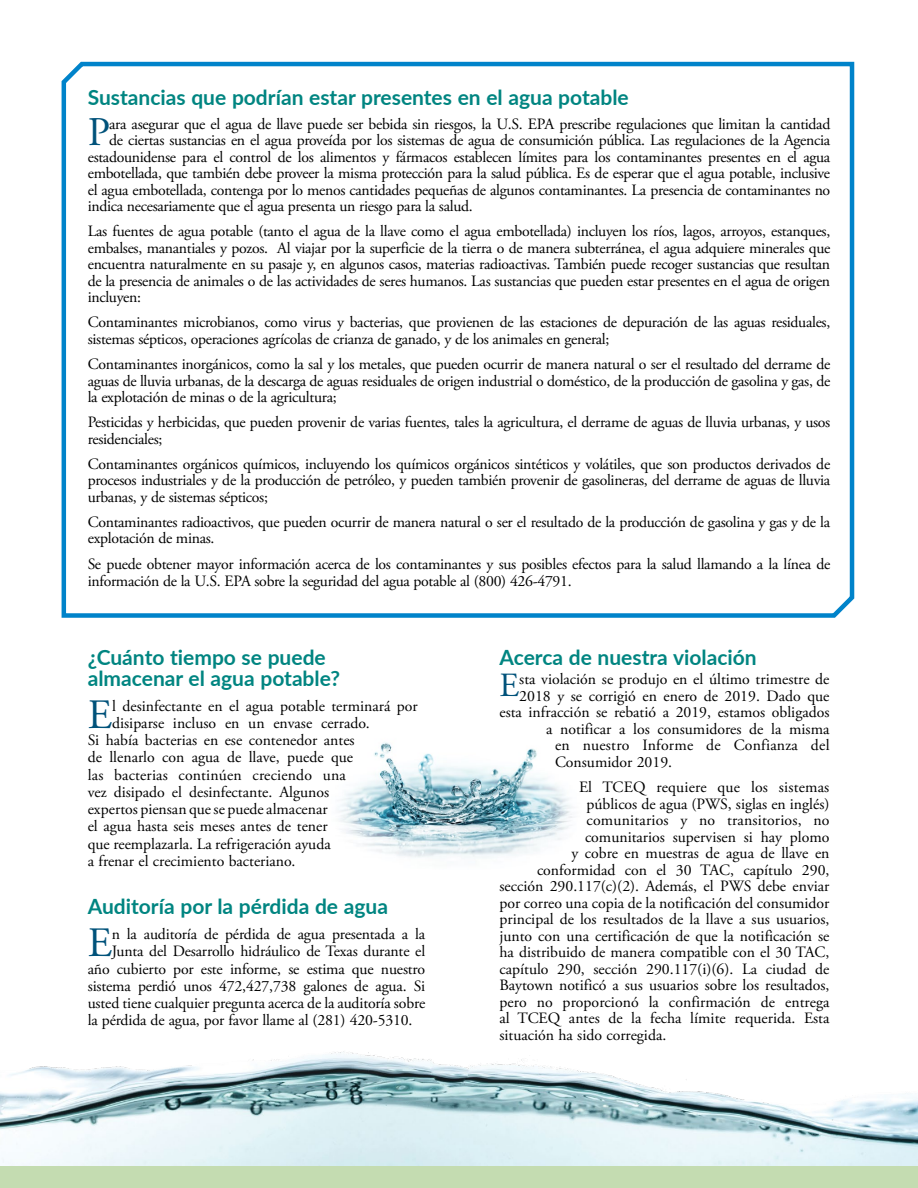
<style>
.page{position:relative;width:918px;height:1188px;background:#fff}
.page>*{position:absolute;margin:0;border:0;box-sizing:border-box;transform-origin:0 0}
.Initial_Cap{font:41.7px "Adobe Garamond Pro";color:#00527a}
.Initial_Cap-2{font:40.65px "Adobe Garamond Pro";color:#00527a}
.Article_Headline-19{font:700 21px/21px "Lato";color:#008581}
.First_Paragraph{font:15.75px/16.5px "Adobe Garamond Pro";letter-spacing:-.02em;color:#000}
.Initial_Cap-3{font:15.75px "Adobe Garamond Pro";letter-spacing:-.01em;color:#000}
.First_Paragraph-2{font:15.75px "Adobe Garamond Pro";color:#000}
.First_Paragraph-3{font:15.75px "Adobe Garamond Pro";letter-spacing:.005em;color:#000}
.Initial_Cap-4{font:15.75px "Adobe Garamond Pro";letter-spacing:.01em;color:#000}
.Initial_Cap-5{font:15.75px "Adobe Garamond Pro";letter-spacing:.015em;color:#000}
.First_Paragraph-4{font:15.75px "Adobe Garamond Pro";letter-spacing:.015em;color:#000}
.First_Paragraph-5{font:15.75px "Adobe Garamond Pro";letter-spacing:.01em;color:#000}
.s1{font-size:33.9px;color:#00527a}
</style>
<div class="page">
<img style="left:339px;top:742px;width:234px;height:116px">
<img style="left:0;top:1051px;width:918px;height:115px">
<div style="left:0;top:1166px;width:918px;height:22px;background:#c4dcb1"></div>
<svg style="left:61px;top:61px;width:794px;height:557px"></svg>
<p class="Article_Headline-19" style="left:88px;top:86px;width:543px">Sustancias que podrían estar presentes en el agua potable</p>
<p class="Initial_Cap-2" style="left:88px;top:108px;width:24px">P</p>
<p class="Initial_Cap-3" style="left:109px;top:114px;width:723px">ara asegurar que el agua de llave puede ser bebida sin riesgos, la U.S. EPA prescribe regulaciones que limitan la cantidad</p>
<p class="Initial_Cap-3" style="left:109px;top:131px;width:722px">de ciertas sustancias en el agua proveída por los sistemas de agua de consumición pública. Las regulaciones de la Agencia</p>
<p class="Initial_Cap-3" style="left:88px;top:147px;width:744px">estadounidense para el control de los alimentos y fármacos establecen límites para los contaminantes presentes en el agua</p>
<p class="Initial_Cap-3" style="left:88px;top:164px;width:744px">embotellada, que también debe proveer la misma protección para la salud pública. Es de esperar que el agua potable, inclusive</p>
<p class="Initial_Cap-3" style="left:88px;top:180px;width:744px">el agua embotellada, contenga por lo menos cantidades pequeñas de algunos contaminantes. La presencia de contaminantes no</p>
<p class="Initial_Cap-3" style="left:88px;top:197px;width:386px">indica necesariamente que el agua presenta un riesgo para la salud.</p>
<p class="First_Paragraph" style="left:88px;top:224px;width:744px;text-align:justify">Las fuentes de agua potable (tanto el agua de la llave como el agua embotellada) incluyen los ríos, lagos, arroyos, estanques, embalses, manantiales y pozos. Al viajar por la superficie de la tierra o de manera subterránea, el agua adquiere minerales que encuentra naturalmente en su pasaje y, en algunos casos, materias radioactivas. También puede recoger sustancias que resultan de la presencia de animales o de las actividades de seres humanos. Las sustancias que pueden estar presentes en el agua de origen incluyen:</p>
<p class="First_Paragraph" style="left:88px;top:315px;width:744px">Contaminantes microbianos, como virus y bacterias, que provienen de las estaciones de depuración de las aguas residuales, sistemas sépticos, operaciones agrícolas de crianza de ganado, y de los animales en general;</p>
<p class="First_Paragraph" style="left:88px;top:356px;width:744px;text-align:justify">Contaminantes inorgánicos, como la sal y los metales, que pueden ocurrir de manera natural o ser el resultado del derrame de aguas de lluvia urbanas, de la descarga de aguas residuales de origen industrial o doméstico, de la producción de gasolina y gas, de la explotación de minas o de la agricultura;</p>
<p class="First_Paragraph" style="left:88px;top:415px;width:744px">Pesticidas y herbicidas, que pueden provenir de varias fuentes, tales la agricultura, el derrame de aguas de lluvia urbanas, y usos residenciales;</p>
<p class="First_Paragraph" style="left:88px;top:456px;width:744px;text-align:justify">Contaminantes orgánicos químicos, incluyendo los químicos orgánicos sintéticos y volátiles, que son productos derivados de procesos industriales y de la producción de petróleo, y pueden también provenir de gasolineras, del derrame de aguas de lluvia urbanas, y de sistemas sépticos;</p>
<p class="First_Paragraph" style="left:88px;top:514px;width:744px">Contaminantes radioactivos, que pueden ocurrir de manera natural o ser el resultado de la producción de gasolina y gas y de la explotación de minas.</p>
<p class="First_Paragraph" style="left:88px;top:556px;width:744px;line-height:17.2px">Se puede obtener mayor información acerca de los contaminantes y sus posibles efectos para la salud llamando a la línea de información de la U.S. EPA sobre la seguridad del agua potable al (800) 426-4791.</p>
<p class="Article_Headline-19" style="left:88px;top:646px;width:254px">¿Cuánto tiempo se puede almacenar el agua potable?</p>
<p class="Initial_Cap" style="left:88px;top:690px;width:26px">E</p>
<p class="Initial_Cap-3" style="left:112px;top:696px;width:307px">l desinfectante en el agua potable terminará por</p>
<p class="Initial_Cap-3" style="left:112px;top:713px;width:259px">disiparse incluso en un envase cerrado.</p>
<p class="Initial_Cap-3" style="left:88px;top:731px;width:268px">Si había bacterias en ese contenedor antes</p>
<p class="Initial_Cap-3" style="left:88px;top:748px;width:267px">de llenarlo con agua de llave, puede que</p>
<p class="Initial_Cap-4" style="left:88px;top:765px;width:260px">las bacterias continúen creciendo una</p>
<p class="Initial_Cap-3" style="left:88px;top:782px;width:243px">vez disipado el desinfectante. Algunos</p>
<p class="Initial_Cap-3" style="left:88px;top:800px;width:241px">expertos piensan que se puede almacenar</p>
<p class="Initial_Cap-3" style="left:88px;top:817px;width:241px">el agua hasta seis meses antes de tener</p>
<p class="Initial_Cap-3" style="left:88px;top:834px;width:245px">que reemplazarla. La refrigeración ayuda</p>
<p class="Initial_Cap-3" style="left:88px;top:851px;width:209px">a frenar el crecimiento bacteriano.</p>
<p class="Article_Headline-19" style="left:88px;top:895px;width:302px">Auditoría por la pérdida de agua</p>
<p class="Initial_Cap" style="left:88px;top:918px;width:26px">E</p>
<p class="Initial_Cap-3" style="left:112px;top:925px;width:315px">n la auditoría de pérdida de agua presentada a la</p>
<p class="Initial_Cap-3" style="left:112px;top:942px;width:315px">Junta del Desarrollo hidráulico de Texas durante el</p>
<p class="Initial_Cap-3" style="left:88px;top:959px;width:339px">año cubierto por este informe, se estima que nuestro</p>
<p class="Initial_Cap-3" style="left:88px;top:976px;width:339px">sistema perdió unos 472,427,738 galones de agua. Si</p>
<p class="Initial_Cap-3" style="left:88px;top:994px;width:339px">usted tiene cualquier pregunta acerca de la auditoría sobre</p>
<p class="Initial_Cap-3" style="left:88px;top:1011px;width:326px">la pérdida de agua, por favor llame al (281) 420-5310.</p>
<p class="Article_Headline-19" style="left:500px;top:646px;width:259px">Acerca de nuestra violación</p>
<p class="Initial_Cap-3" style="left:500px;top:670px;width:332px"><span class="s1">E</span>sta violación se produjo en el último trimestre de</p>
<p class="Initial_Cap-3" style="left:519px;top:686px;width:312px">2018 y se corrigió en enero de 2019. Dado que</p>
<p class="Initial_Cap-3" style="left:500px;top:703px;width:332px">esta infracción se rebatió a 2019, estamos obligados</p>
<p class="Initial_Cap-3" style="left:546px;top:719px;width:285px">a notificar a los consumidores de la misma</p>
<p class="Initial_Cap-5" style="left:555px;top:736px;width:276px">en nuestro Informe de Confianza del</p>
<p class="Initial_Cap-3" style="left:555px;top:752px;width:119px">Consumidor 2019.</p>
<p class="First_Paragraph-5" style="left:579px;top:778px;width:252px">El TCEQ requiere que los sistemas</p>
<p class="First_Paragraph-2" style="left:586px;top:794px;width:245px">públicos de agua (PWS, siglas en inglés)</p>
<p class="First_Paragraph-4" style="left:586px;top:811px;width:245px">comunitarios y no transitorios, no</p>
<p class="First_Paragraph-2" style="left:585px;top:827px;width:246px">comunitarios supervisen si hay plomo</p>
<p class="First_Paragraph-2" style="left:572px;top:844px;width:260px">y cobre en muestras de agua de llave en</p>
<p class="First_Paragraph-2" style="left:537px;top:860px;width:294px">conformidad con el 30 TAC, capítulo 290,</p>
<p class="First_Paragraph-2" style="left:500px;top:877px;width:332px">sección 290.117(c)(2). Además, el PWS debe enviar</p>
<p class="First_Paragraph-2" style="left:500px;top:893px;width:332px">por correo una copia de la notificación del consumidor</p>
<p class="First_Paragraph-2" style="left:500px;top:910px;width:332px">principal de los resultados de la llave a sus usuarios,</p>
<p class="First_Paragraph-2" style="left:500px;top:926px;width:331px">junto con una certificación de que la notificación se</p>
<p class="First_Paragraph-2" style="left:500px;top:943px;width:332px">ha distribuido de manera compatible con el 30 TAC,</p>
<p class="First_Paragraph-2" style="left:500px;top:959px;width:332px">capítulo 290, sección 290.117(i)(6). La ciudad de</p>
<p class="First_Paragraph-2" style="left:500px;top:976px;width:332px">Baytown notificó a sus usuarios sobre los resultados,</p>
<p class="First_Paragraph-3" style="left:500px;top:992px;width:331px">pero no proporcionó la confirmación de entrega</p>
<p class="First_Paragraph-2" style="left:500px;top:1009px;width:332px">al TCEQ antes de la fecha límite requerida. Esta</p>
<p class="First_Paragraph-2" style="left:500px;top:1025px;width:168px">situación ha sido corregida.</p>
</div>
